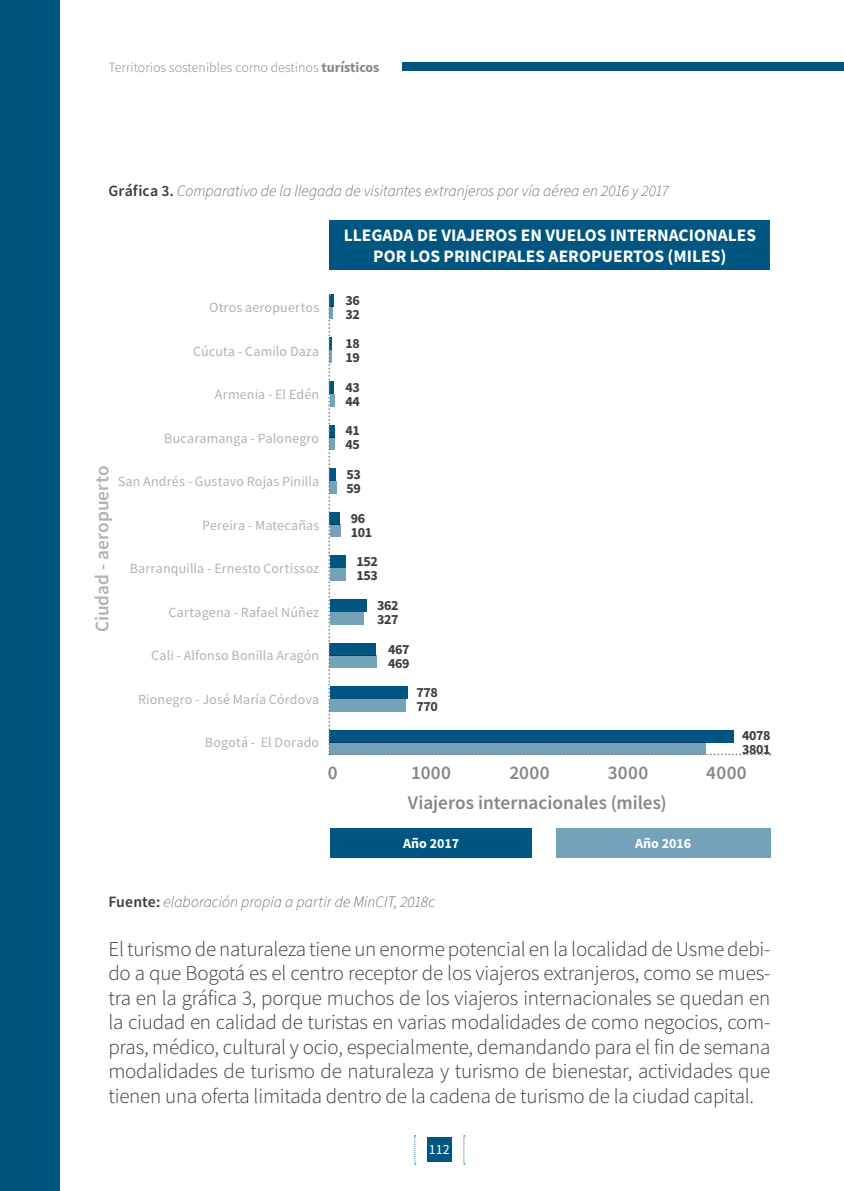
<style>
.page{position:relative;width:844px;height:1191px;background:#fff}
.page>*{position:absolute;margin:0;border:0;box-sizing:border-box;transform-origin:0 0}
.t1{font:300 21px/24.5px "Source Sans Pro";letter-spacing:-.01em;color:#3c3c3b;text-align:justify}
.t2{font:600 19.25px "Source Sans Pro";color:#878787}
.t3{font:600 19.25px "Source Sans Pro";color:#b3b2b2}
.t4{font:700 17.5px/21px "Source Sans Pro";color:#fff;text-align:center}
.t5{font:italic 200 15.75px "Source Sans Pro";color:#3c3c3b}
.t6{font:14px "Source Sans Pro";letter-spacing:.01em;color:#b3b2b2}
.t7{font:700 14px "Source Sans Pro";letter-spacing:-.03em;color:#3c3c3b}
.t8{font:300 14px "Source Sans Pro";color:#878787}
.t9{font:700 14px "Source Sans Pro";color:#fff}
.t10{font:14px "Source Sans Pro";color:#fff}
.s1{font-weight:700}
.s2{font-weight:600;font-style:normal}
</style>
<div class="page">
<div style="left:0;top:0;width:59px;height:1191px;background:#005681"></div>
<div style="left:330px;top:828px;width:201px;height:30px;background:#005681"></div>
<div style="left:329px;top:221px;width:441px;height:49px;background:#005681"></div>
<div style="left:556px;top:828px;width:214px;height:30px;background:#73a2b9"></div>
<svg style="left:328px;top:294px;width:442px;height:461px"></svg>
<div style="left:402px;top:63px;width:441px;height:8px;background:#005681"></div>
<svg style="left:414px;top:1135px;width:2px;height:29px"></svg>
<svg style="left:463px;top:1135px;width:2px;height:29px"></svg>
<div style="left:427px;top:1137px;width:24px;height:25px;background:#005681"></div>
<p class="t8" style="left:108px;top:59px;width:272px">Territorios sostenibles como destinos <span class="s1">turísticos</span></p>
<p class="t5" style="left:108px;top:180px;width:561px"><span class="s2">Gráfica 3.</span> Comparativo de la llegada de visitantes extranjeros por vía aérea en 2016 y 2017</p>
<p class="t6" style="left:209px;top:299px;width:112px">Otros aeropuertos</p>
<p class="t6" style="left:193px;top:342px;width:128px">Cúcuta - Camilo Daza</p>
<p class="t6" style="left:215px;top:385px;width:106px">Armenia - El Edén</p>
<p class="t6" style="left:164px;top:429px;width:156px">Bucaramanga - Palonegro</p>
<p class="t6" style="left:118px;top:472px;width:203px">San Andrés - Gustavo Rojas Pinilla</p>
<p class="t6" style="left:202px;top:516px;width:119px">Pereira - Matecañas</p>
<p class="t6" style="left:130px;top:559px;width:191px">Barranquilla - Ernesto Cortissoz</p>
<p class="t6" style="left:168px;top:603px;width:152px">Cartagena - Rafael Núñez</p>
<p class="t6" style="left:151px;top:646px;width:169px">Cali - Alfonso Bonilla Aragón</p>
<p class="t6" style="left:138px;top:690px;width:183px">Rionegro - José María Córdova</p>
<p class="t6" style="left:205px;top:733px;width:116px">Bogotá - El Dorado</p>
<p class="t3" style="left:89px;top:632px;width:168px;rotate:-90deg">Ciudad - aeropuerto</p>
<p class="t4" style="left:344px;top:224px;width:413px">LLEGADA DE VIAJEROS EN VUELOS INTERNACIONALES<br>POR LOS PRINCIPALES AEROPUERTOS (MILES)</p>
<p class="t7" style="left:345px;top:290px;width:16px">36</p>
<p class="t7" style="left:345px;top:304px;width:16px">32</p>
<p class="t7" style="left:345px;top:334px;width:16px">18</p>
<p class="t7" style="left:345px;top:348px;width:16px">19</p>
<p class="t7" style="left:345px;top:378px;width:16px">43</p>
<p class="t7" style="left:345px;top:392px;width:16px">44</p>
<p class="t7" style="left:345px;top:421px;width:16px">41</p>
<p class="t7" style="left:345px;top:435px;width:16px">45</p>
<p class="t7" style="left:346px;top:465px;width:16px">53</p>
<p class="t7" style="left:346px;top:479px;width:16px">59</p>
<p class="t7" style="left:351px;top:508px;width:16px">96</p>
<p class="t7" style="left:351px;top:522px;width:23px">101</p>
<p class="t7" style="left:356px;top:551px;width:23px">152</p>
<p class="t7" style="left:356px;top:565px;width:23px">153</p>
<p class="t7" style="left:377px;top:596px;width:23px">362</p>
<p class="t7" style="left:377px;top:610px;width:23px">327</p>
<p class="t7" style="left:388px;top:639px;width:23px">467</p>
<p class="t7" style="left:388px;top:653px;width:23px">469</p>
<p class="t7" style="left:416px;top:682px;width:23px">778</p>
<p class="t7" style="left:416px;top:696px;width:23px">770</p>
<p class="t7" style="left:742px;top:726px;width:30px">4078</p>
<p class="t7" style="left:741px;top:740px;width:30px">3801</p>
<p class="t2" style="left:327px;top:759px;width:11px">0</p>
<p class="t2" style="left:411px;top:759px;width:41px">1000</p>
<p class="t2" style="left:509px;top:759px;width:42px">2000</p>
<p class="t2" style="left:607px;top:759px;width:42px">3000</p>
<p class="t2" style="left:706px;top:759px;width:42px">4000</p>
<p class="t2" style="left:407px;top:789px;width:260px">Viajeros internacionales (miles)</p>
<p class="t9" style="left:403px;top:834px;width:58px">Año 2017</p>
<p class="t9" style="left:635px;top:834px;width:58px">Año 2016</p>
<p class="t5" style="left:108px;top:891px;width:328px"><span class="s2">Fuente:</span> elaboración propia a partir de MinCIT, 2018c</p>
<p class="t1" style="left:108px;top:936px;width:663px">El turismo de naturaleza tiene un enorme potencial en la localidad de Usme debi&shy;do a que Bogotá es el centro receptor de los viajeros extranjeros, como se mues&shy;tra en la gráfica 3, porque muchos de los viajeros internacionales se quedan en la ciudad en calidad de turistas en varias modalidades de como negocios, com&shy;pras, médico, cultural y ocio, especialmente, demandando para el fin de semana modalidades de turismo de naturaleza y turismo de bienestar, actividades que tienen una oferta limitada dentro de la cadena de turismo de la ciudad capital.</p>
<p class="t10" style="left:429px;top:1140px;width:22px">112</p>
</div>
